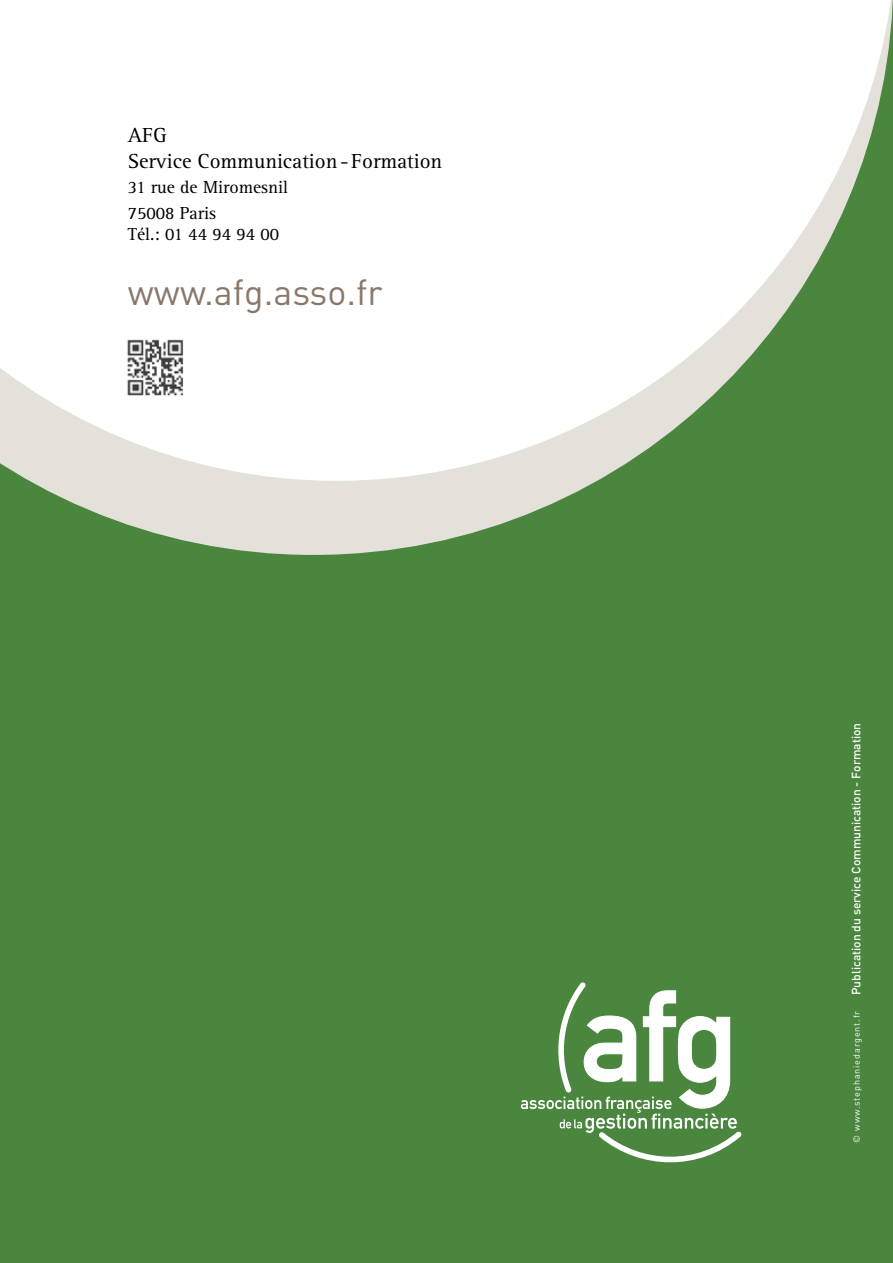
<style>
.page{position:relative;width:893px;height:1263px;background:#4b863f}
.page>*{position:absolute;margin:0;border:0;box-sizing:border-box;transform-origin:0 0}
.t1{font:36px "DIN";color:#89786a}
.t2{font:21px/25.2px "Rotis Serif";color:#000}
.t3{font:18px/25.2px "Rotis Serif";color:#000}
.t4{font:500 12px "DIN";color:#fff}
.t5{font:9px "DIN";letter-spacing:.1em;color:#fff}
</style>
<div class="page">
<svg style="left:30px;top:481px;width:567px;height:74px;fill:#e4e0da"></svg>
<svg style="left:0;top:0;width:893px;height:481px;background:#eaf0e8"></svg>
<svg style="left:521px;top:982px;width:220px;height:180px"></svg>
<img style="left:119px;top:332px;width:72px;height:72px">
<h2 class="t2" style="left:128px;top:123px;width:316px">AFG<br>Service Communication-Formation</h2>
<h3 class="t3" style="left:128px;top:175px;width:162px">31 rue de Miromesnil<br>75008 Paris</h3>
<h3 class="t3" style="left:128px;top:222px;width:153px">Tél.: 01 44 94 94 00</h3>
<h1 class="t1" style="left:128px;top:270px;width:256px">www.afg.asso.fr</h1>
<p class="t4" style="left:848px;top:995px;width:274px;rotate:-90deg">Publication du service Communication - Formation</p>
<p class="t5" style="left:851px;top:1143px;width:133px;rotate:-90deg">© www.stephaniedargent.fr</p>
</div>
